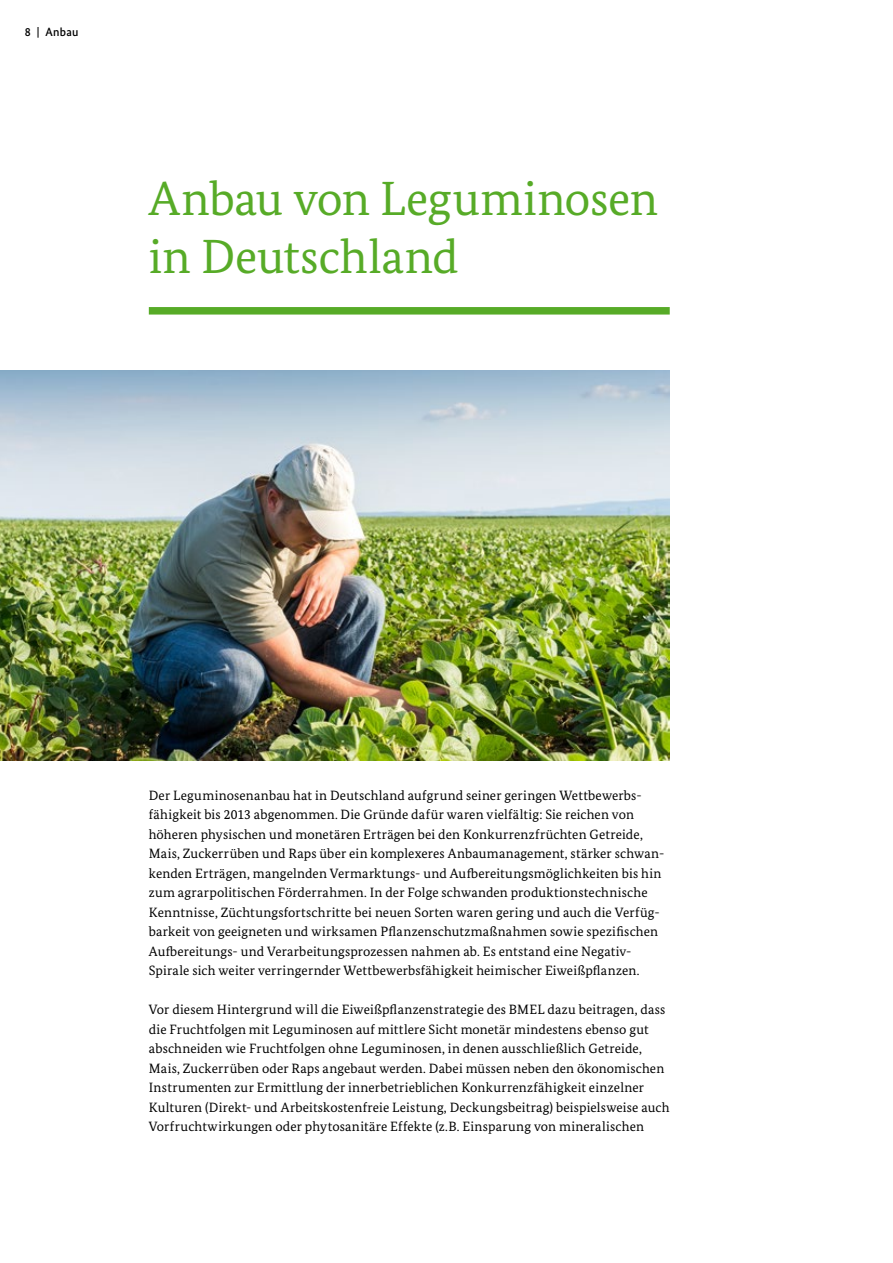
<style>
.page{position:relative;width:893px;height:1263px;background:#fff}
.page>*{position:absolute;margin:0;border:0;box-sizing:border-box;transform-origin:0 0}
.t1{font:48px/58.5px "Bundes Serif";letter-spacing:-.005em;color:#57ab27}
.t2{font:13.5px/19.5px "Bundes Serif";letter-spacing:.01em;color:#000}
.t3{font:500 12px "Bundes Sans";letter-spacing:.015em;color:#000}
</style>
<div class="page">
<div style="left:149px;top:307px;width:521px;height:8px;background:#57ab27"></div>
<img style="left:0;top:370px;width:670px;height:390px">
<p class="t3" style="left:25px;top:24px;width:55px">8 | Anbau</p>
<h1 class="t1" style="left:149px;top:168px;width:511px">Anbau von Leguminosen in Deutschland</h1>
<p class="t2" style="left:149px;top:785px;width:517px">Der Leguminosenanbau hat in Deutschland aufgrund seiner geringen Wettbewerbs&shy;fähigkeit bis 2013 abgenommen. Die Gründe dafür waren vielfältig: Sie reichen von höheren physischen und monetären Erträgen bei den Konkurrenzfrüchten Getreide, Mais, Zuckerrüben und Raps über ein komplexeres Anbaumanagement, stärker schwan&shy;kenden Erträgen, mangelnden Vermarktungs- und Aufbereitungsmöglichkeiten bis hin zum agrarpolitischen Förderrahmen. In der Folge schwanden produktionstechnische Kenntnisse, Züchtungsfortschritte bei neuen Sorten waren gering und auch die Verfüg&shy;barkeit von geeigneten und wirksamen Pflanzenschutzmaßnahmen sowie spezifischen Aufbereitungs- und Verarbeitungsprozessen nahmen ab. Es entstand eine Negativ-Spirale sich weiter verringernder Wettbewerbsfähigkeit heimischer Eiweißpflanzen.</p>
<p class="t2" style="left:149px;top:999px;width:522px">Vor diesem Hintergrund will die Eiweißpflanzenstrategie des BMEL dazu beitragen, dass die Fruchtfolgen mit Leguminosen auf mittlere Sicht monetär mindestens ebenso gut abschneiden wie Fruchtfolgen ohne Leguminosen, in denen ausschließlich Getreide, Mais, Zuckerrüben oder Raps angebaut werden. Dabei müssen neben den ökonomischen Instrumenten zur Ermittlung der innerbetrieblichen Konkurrenzfähigkeit einzelner Kulturen (Direkt- und Arbeitskostenfreie Leistung, Deckungsbeitrag) beispielsweise auch Vorfruchtwirkungen oder phytosanitäre Effekte (z.B. Einsparung von mineralischen</p>
</div>
